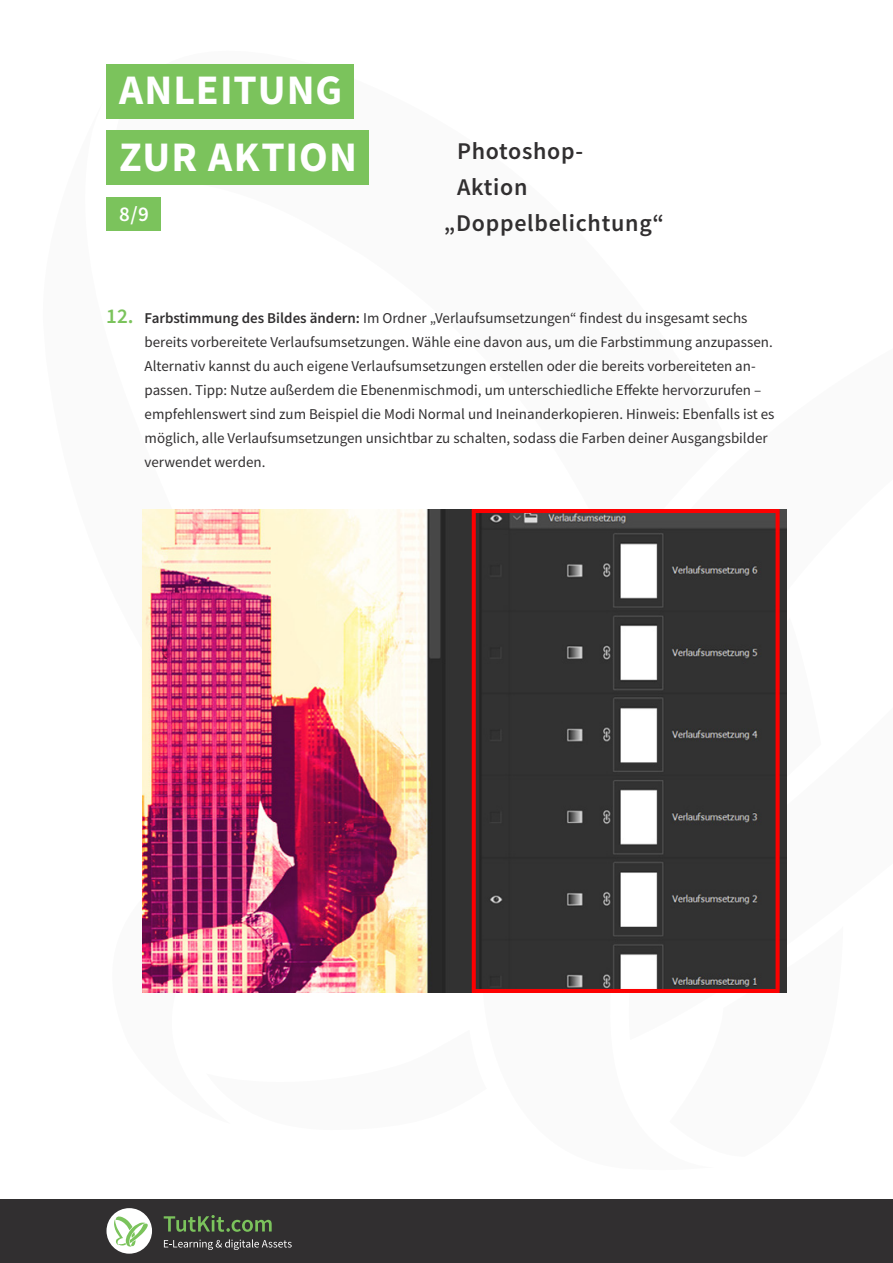
<style>
.page{position:relative;width:893px;height:1263px;background:#fff}
.page>*{position:absolute;margin:0;border:0;box-sizing:border-box;transform-origin:0 0}
.t1{font:700 42px/66.8px "Source Sans Pro";letter-spacing:.025em;color:#fff}
.t2{font:600 24px "Source Sans Pro";letter-spacing:.03em;color:#312f30}
.t3{font:600 21px "Source Sans Pro";color:#fff}
.t4{font:15px/24px "Source Sans Pro";color:#312f30}
.s1{font-weight:600;font-size:21px;color:#7bc35c}
.s2{font-weight:600}
</style>
<div class="page">
<div style="left:106px;top:64px;width:248px;height:55px;background:#7bc35c"></div>
<div style="left:106px;top:131px;width:262px;height:54px;background:#7bc35c"></div>
<div style="left:106px;top:197px;width:55px;height:34px;background:#7bc35c"></div>
<div style="left:0;top:1199px;width:893px;height:64px;background:#312f30"></div>
<div style="left:106px;top:1208px;width:46px;height:46px;background:#fff;border-radius:50%"></div>
<svg style="left:114px;top:1216px;width:35px;height:30px"></svg>
<svg style="left:164px;top:1239px;width:128px;height:11px"></svg>
<svg style="left:164px;top:1215px;width:108px;height:17px"></svg>
<img style="left:142px;top:509px;width:645px;height:483px">
<h1 class="t1" style="left:119px;top:56px;width:239px">ANLEITUNG<br>ZUR AKTION</h1>
<h3 class="t3" style="left:119px;top:201px;width:32px">8/9</h3>
<h2 class="t2" style="left:457px;top:135px;width:128px">Photoshop-</h2>
<h2 class="t2" style="left:457px;top:171px;width:72px">Aktion</h2>
<h2 class="t2" style="left:444px;top:207px;width:222px">„Doppelbelichtung“</h2>
<p class="t4" style="left:145px;top:306px;width:631px;text-indent:-38px"><span class="s1">12.</span> <span class="s2">Farbstimmung des Bildes ändern:</span> Im Ordner „Verlaufsumsetzungen“ findest du insgesamt sechs bereits vorbereitete Verlaufsumsetzungen. Wähle eine davon aus, um die Farbstimmung anzupassen.<br>Alternativ kannst du auch eigene Verlaufsumsetzungen erstellen oder die bereits vorbereiteten an&shy;passen. Tipp: Nutze außerdem die Ebenenmischmodi, um unterschiedliche Effekte hervorzurufen – empfehlenswert sind zum Beispiel die Modi Normal und Ineinanderkopieren. Hinweis: Ebenfalls ist es möglich, alle Verlaufsumsetzungen unsichtbar zu schalten, sodass die Farben deiner Ausgangsbilder verwendet werden.</p>
</div>
